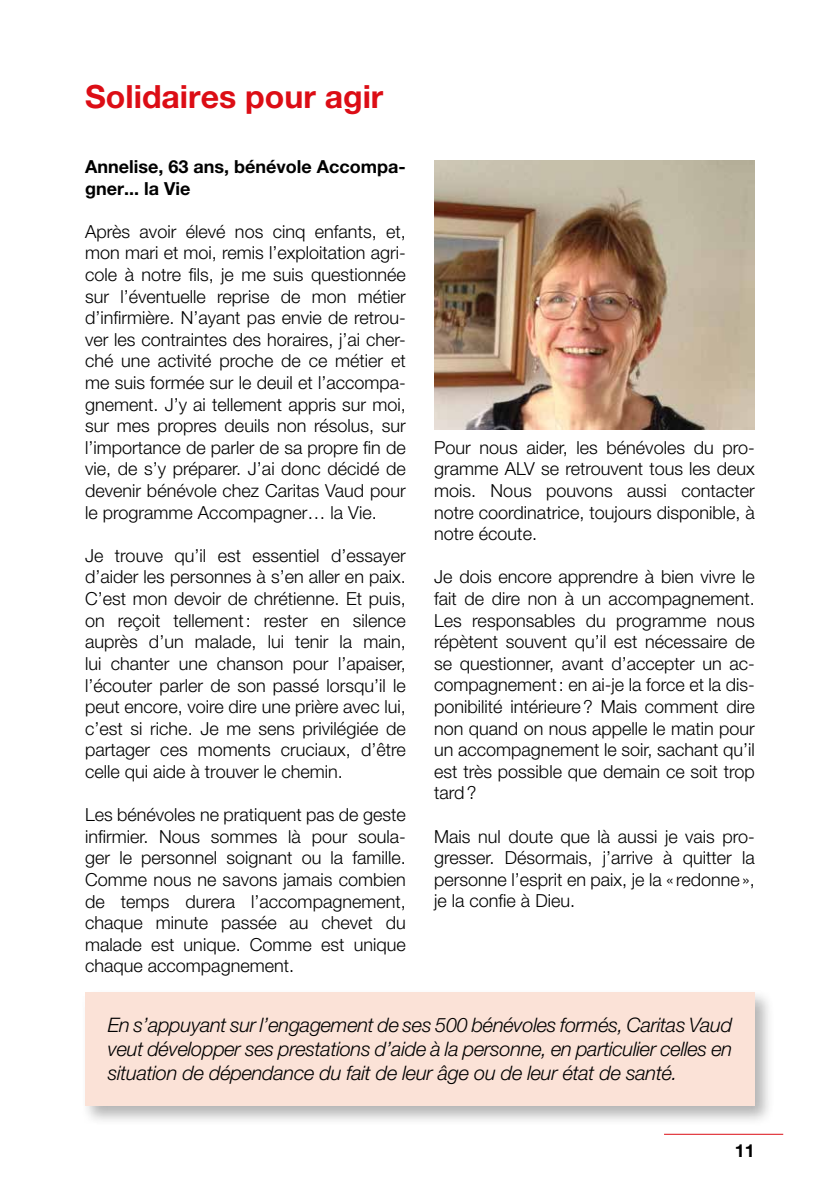
<style>
.page{position:relative;width:840px;height:1191px;background:#fff}
.page>*{position:absolute;margin:0;border:0;box-sizing:border-box;transform-origin:0 0}
.t1{font:700 32px "Helvetica Neue LT Pro";color:#dc0d15}
.t2{font:italic 300 20px/24px "Helvetica Neue LT Pro";letter-spacing:-.015em;color:#000;text-align:justify}
.t3{font:300 18px/21.6px "Helvetica Neue LT Pro";color:#000;text-align:justify}
.t4{font:700 18px/21.6px "Helvetica Neue LT Pro";color:#000}
</style>
<div class="page">
<hr style="left:663px;top:1133px;width:119px;height:1px;background:#dc0d15">
<div style="left:81px;top:988px;width:693px;height:138px;background:#000;opacity:.3"></div>
<div style="left:85px;top:992px;width:669px;height:114px;background:#fbe2d7"></div>
<img style="left:434px;top:160px;width:320px;height:269px">
<h1 class="t1" style="left:85px;top:77px;width:299px">Solidaires pour agir</h1>
<p class="t4" style="left:85px;top:155px;width:322px">Annelise, 63 ans, bénévole Accompa&shy;gner... la Vie</p>
<p class="t3" style="left:85px;top:220px;width:322px">Après avoir élevé nos cinq enfants, et, mon mari et moi, remis l’exploitation agri&shy;cole à notre fils, je me suis questionnée sur l’éventuelle reprise de mon métier d’infirmière. N’ayant pas envie de retrou&shy;ver les contraintes des horaires, j’ai cher&shy;ché une activité proche de ce métier et me suis formée sur le deuil et l’accompa&shy;gnement. J’y ai tellement appris sur moi, sur mes propres deuils non résolus, sur l’importance de parler de sa propre fin de vie, de s’y préparer. J’ai donc décidé de devenir bénévole chez Caritas Vaud pour le programme Accompagner… la Vie.</p>
<p class="t3" style="left:85px;top:544px;width:322px">Je trouve qu’il est essentiel d’essayer d’aider les personnes à s’en aller en paix.<br>C’est mon devoir de chrétienne. Et puis, on reçoit tellement: rester en silence auprès d’un malade, lui tenir la main, lui chanter une chanson pour l’apaiser, l’écouter parler de son passé lorsqu’il le peut encore, voire dire une prière avec lui, c’est si riche. Je me sens privilégiée de partager ces moments cruciaux, d’être celle qui aide à trouver le chemin.</p>
<p class="t3" style="left:85px;top:803px;width:322px">Les bénévoles ne pratiquent pas de geste infirmier. Nous sommes là pour soula&shy;ger le personnel soignant ou la famille.<br>Comme nous ne savons jamais combien de temps durera l’accompagnement, chaque minute passée au chevet du malade est unique. Comme est unique chaque accompagnement.</p>
<p class="t3" style="left:434px;top:436px;width:322px">Pour nous aider, les bénévoles du pro&shy;gramme ALV se retrouvent tous les deux mois. Nous pouvons aussi contacter notre coordinatrice, toujours disponible, à notre écoute.</p>
<p class="t3" style="left:434px;top:566px;width:322px">Je dois encore apprendre à bien vivre le fait de dire non à un accompagnement.<br>Les responsables du programme nous répètent souvent qu’il est nécessaire de se questionner, avant d’accepter un ac&shy;compagnement: en ai-je la force et la dis&shy;ponibilité intérieure? Mais comment dire non quand on nous appelle le matin pour un accompagnement le soir, sachant qu’il est très possible que demain ce soit trop tard?</p>
<p class="t3" style="left:434px;top:825px;width:322px">Mais nul doute que là aussi je vais pro&shy;gresser. Désormais, j’arrive à quitter la personne l’esprit en paix, je la « redonne», je la confie à Dieu.</p>
<p class="t2" style="left:108px;top:1013px;width:625px">En s’appuyant sur l’engagement de ses 500 bénévoles formés, Caritas Vaud veut développer ses prestations d’aide à la personne, en particulier celles en situation de dépendance du fait de leur âge ou de leur état de santé.</p>
<p class="t4" style="left:734px;top:1139px;width:22px">11</p>
</div>
